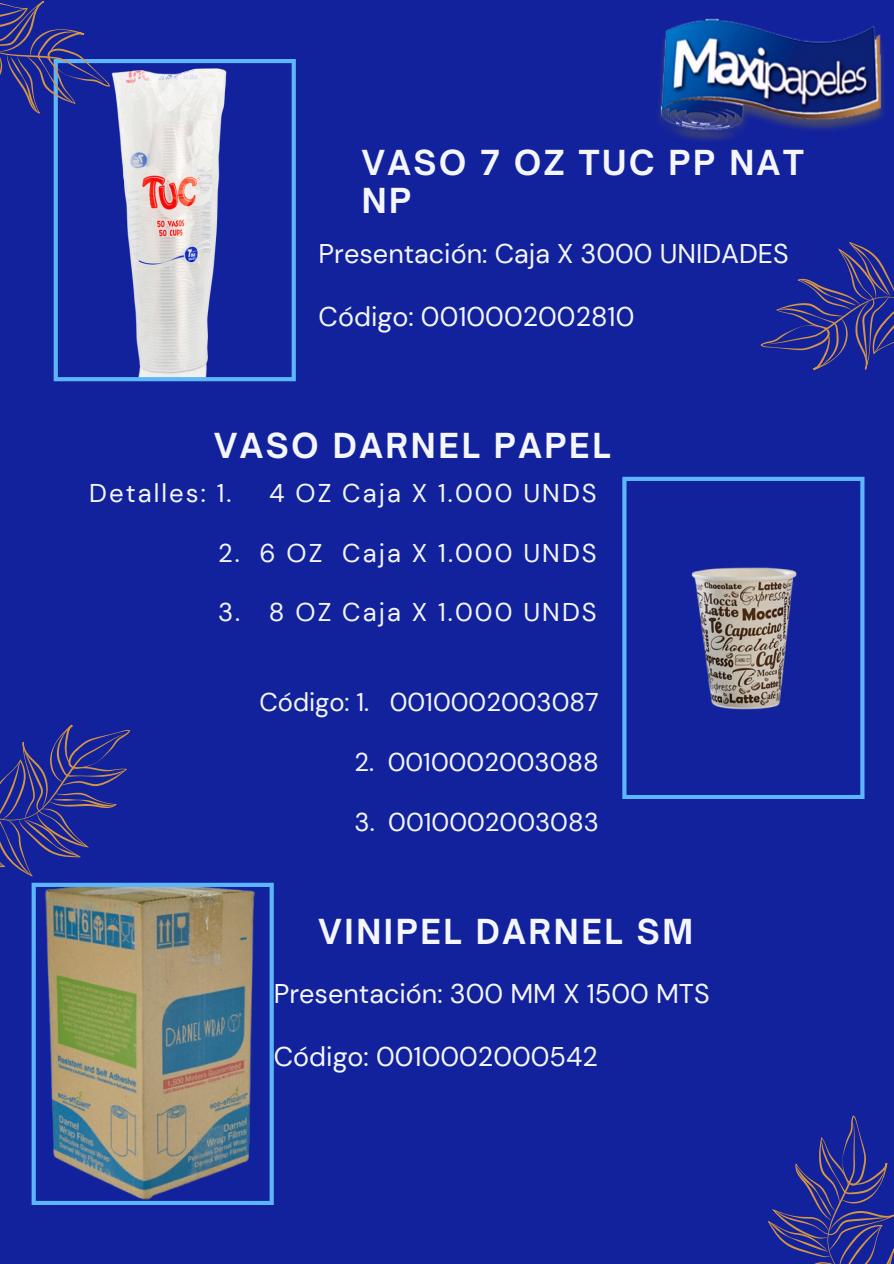
<style>
.page{position:relative;width:894px;height:1264px;background:#fff}
.page>*{position:absolute;margin:0;border:0;box-sizing:border-box;transform-origin:0 0}
.t1{font:700 33px/38.2px "Open Sauce One";letter-spacing:.08em;color:#f4f6fc}
.t2{font:27px "DM Sans";color:#f4f6fc}
.t3{font:25.65px "DM Sans";letter-spacing:.08em;color:#f4f6fc}
.t4{font:25.65px "DM Sans";color:#f4f6fc}
</style>
<div class="page">
<div style="left:0;top:0;width:893px;height:1263px;background:#12229d"></div>
<svg style="left:54px;top:59px;width:241px;height:322px"></svg>
<svg style="left:622px;top:477px;width:242px;height:322px"></svg>
<svg style="left:32px;top:882px;width:241px;height:323px"></svg>
<svg style="left:767px;top:1115px;width:126px;height:148px"></svg>
<svg style="left:0;top:724px;width:130px;height:178px"></svg>
<svg style="left:760px;top:242px;width:133px;height:128px"></svg>
<svg style="left:0;top:1px;width:110px;height:114px"></svg>
<img style="left:659px;top:18px;width:224px;height:122px">
<p class="t1" style="left:361px;top:143px;width:443px">VASO 7 OZ TUC PP NAT<br>NP</p>
<p class="t2" style="left:318px;top:236px;width:471px">Presentación: Caja X 3000 UNIDADES</p>
<p class="t2" style="left:318px;top:299px;width:317px">Código: 0010002002810</p>
<h1 class="t1" style="left:214px;top:426px;width:398px">VASO DARNEL PAPEL</h1>
<p class="t3" style="left:89px;top:476px;width:144px">Detalles: 1.</p>
<p class="t3" style="left:269px;top:476px;width:329px">4 OZ Caja X 1.000 UNDS</p>
<p class="t3" style="left:218px;top:536px;width:380px">2. 6 OZ Caja X 1.000 UNDS</p>
<p class="t3" style="left:218px;top:596px;width:380px">3. 8 OZ Caja X 1.000 UNDS</p>
<p class="t4" style="left:259px;top:685px;width:341px">Código: 1. 0010002003087</p>
<p class="t4" style="left:354px;top:745px;width:246px">2. 0010002003088</p>
<p class="t4" style="left:354px;top:805px;width:246px">3. 0010002003083</p>
<p class="t1" style="left:318px;top:912px;width:376px">VINIPEL DARNEL SM</p>
<p class="t2" style="left:274px;top:976px;width:437px">Presentación: 300 MM X 1500 MTS</p>
<p class="t2" style="left:274px;top:1039px;width:325px">Código: 0010002000542</p>
</div>
